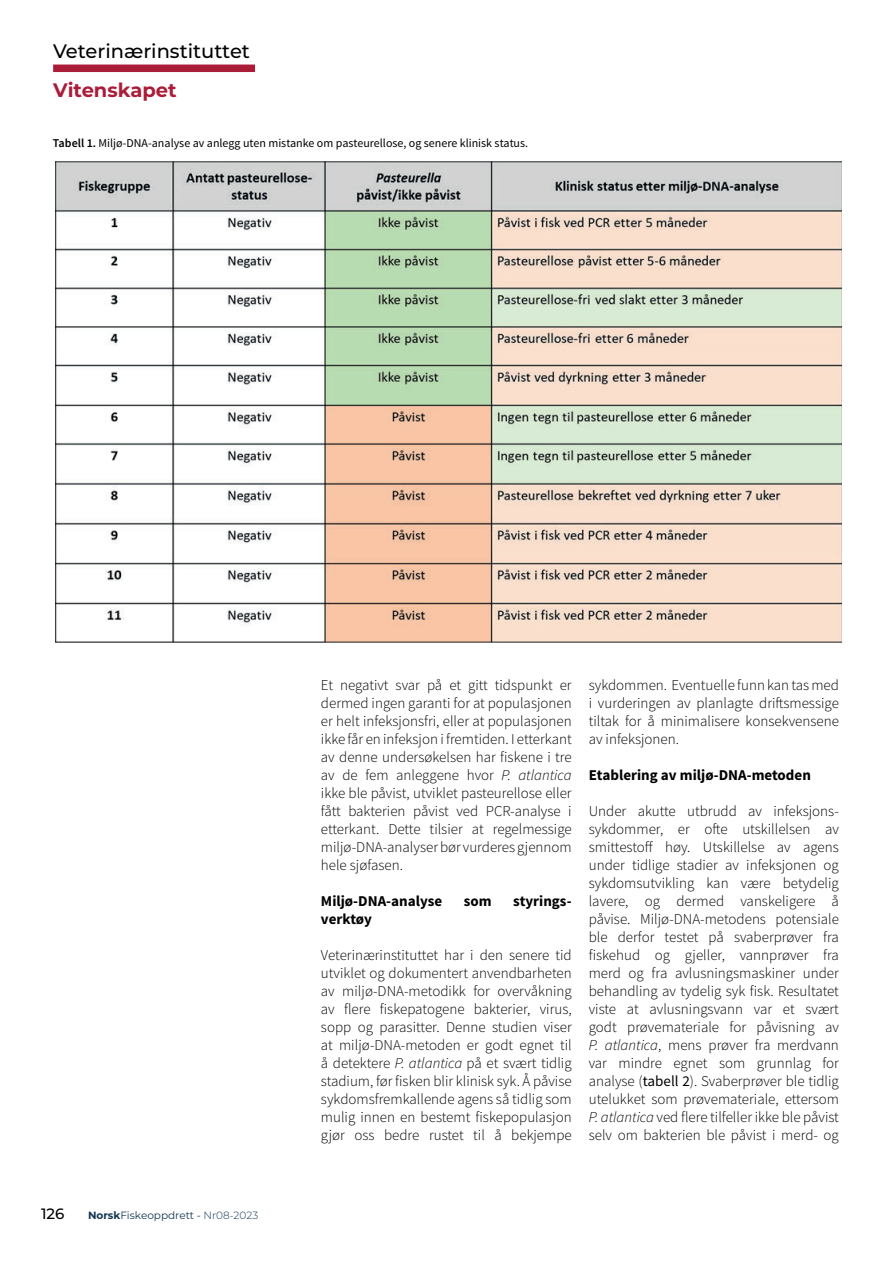
<style>
.page{position:relative;width:893px;height:1263px;background:#fff}
.page>*{position:absolute;margin:0;border:0;box-sizing:border-box;transform-origin:0 0}
.t1{font:500 19.5px "Montserrat";color:#000001}
.t2{font:700 19.5px "Montserrat";color:#ab1c39}
.t3{font:300 15px/18px "Source Sans Pro";color:#000001;text-align:justify}
.t4{font:700 15px "Source Sans Pro";color:#000001}
.t5{font:500 15px "Montserrat";color:#000001}
.t6{font:12px "Source Sans Pro";color:#000001}
.t7{font:10.5px "Montserrat";color:#113550}
.s1{font-weight:600}
.s2{font-weight:700}
.s3{font-weight:300}
.s4{font-style:italic}
.s5{font-weight:400}
</style>
<div class="page">
<div style="left:53px;top:65px;width:202px;height:7px;background:#ab1c39"></div>
<img style="left:55px;top:162px;width:786px;height:481px">
<h1 class="t1" style="left:53px;top:40px;width:198px">Veterinærinstituttet</h1>
<h1 class="t2" style="left:53px;top:79px;width:125px">Vitenskapet</h1>
<p class="t6" style="left:53px;top:138px;width:477px"><span class="s1">Tabell 1.</span> Miljø-DNA-analyse av anlegg uten mistanke om pasteurellose, og senere klinisk status.</p>
<p class="t5" style="left:41px;top:1205px;width:25px">126</p>
<p class="t7" style="left:88px;top:1209px;width:172px"><span class="s2">Norsk</span>Fiskeoppdrett - <span class="s3">Nr08-2023</span></p>
<p class="t3" style="left:321px;top:678px;width:252px">Et negativt svar på et gitt tidspunkt er dermed ingen garanti for at populasjonen er helt infeksjonsfri, eller at populasjonen ikke får en infeksjon i fremtiden. I etterkant av denne undersøkelsen har fiskene i tre av de fem anleggene hvor <span class="s4">P. atlantica </span>ikke ble påvist, utviklet pasteurellose eller fått bakterien påvist ved PCR-analyse i etterkant. Dette tilsier at regelmessige miljø-DNA-analyser bør vurderes gjennom hele sjøfasen.</p>
<p class="t4" style="left:321px;top:895px;width:123px">Miljø-DNA-analyse</p>
<p class="t4" style="left:464px;top:895px;width:29px">som</p>
<p class="t4" style="left:513px;top:895px;width:60px">styrings-</p>
<p class="t4" style="left:321px;top:913px;width:53px">verktøy</p>
<p class="t3" style="left:321px;top:947px;width:252px">Veterinærinstituttet har i den senere tid utviklet og dokumentert anvendbarheten av miljø-DNA-metodikk for overvåkning av flere fiskepatogene bakterier, virus, sopp og parasitter. Denne studien viser at miljø-DNA-metoden er godt egnet til å detektere <span class="s4">P. atlantica</span> på et svært tidlig stadium, før fisken blir klinisk syk. Å påvise sykdomsfremkallende agens så tidlig som mulig innen en bestemt fiskepopulasjon gjør oss bedre rustet til å bekjempe</p>
<p class="t3" style="left:589px;top:678px;width:252px">sykdommen. Eventuelle funn kan tas med i vurderingen av planlagte driftsmessige tiltak for å minimalisere konsekvensene av infeksjonen.</p>
<p class="t4" style="left:589px;top:769px;width:224px">Etablering av miljø-DNA-metoden</p>
<p class="t3" style="left:589px;top:803px;width:252px">Under akutte utbrudd av infeksjons&shy;sykdommer, er ofte utskillelsen av smittestoff høy. Utskillelse av agens under tidlige stadier av infeksjonen og sykdomsutvikling kan være betydelig lavere, og dermed vanskeligere å påvise. Miljø-DNA-metodens potensiale ble derfor testet på svaberprøver fra fiskehud og gjeller, vannprøver fra merd og fra avlusningsmaskiner under behandling av tydelig syk fisk. Resultatet viste at avlusningsvann var et svært godt prøvemateriale for påvisning av <span class="s4">P. atlantica</span>, mens prøver fra merdvann var mindre egnet som grunnlag for analyse (<span class="s5">tabell 2</span>). Svaberprøver ble tidlig utelukket som prøvemateriale, ettersom <span class="s4">P. atlantica</span> ved flere tilfeller ikke ble påvist selv om bakterien ble påvist i merd- og</p>
</div>
